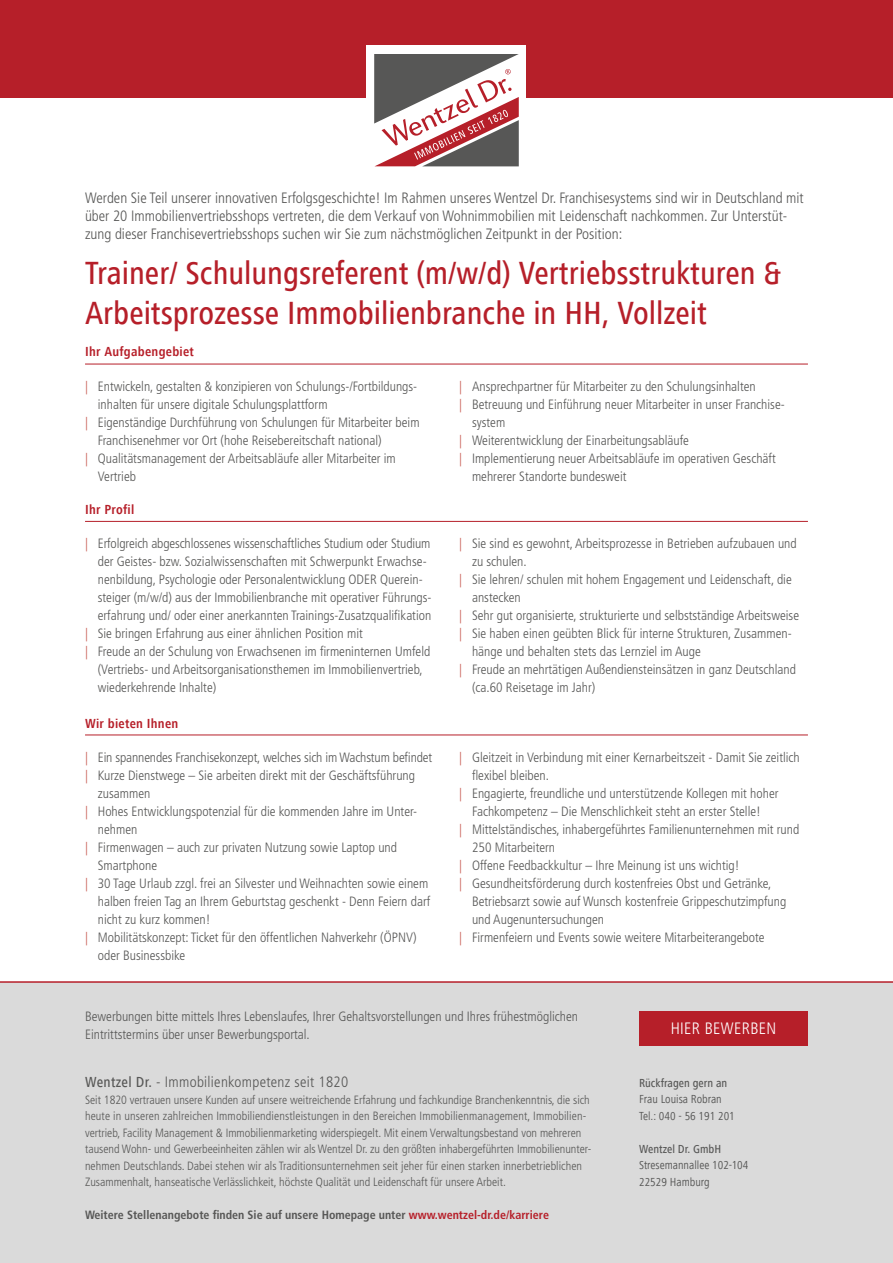
<style>
.page{position:relative;width:893px;height:1263px;background:#fff}
.page>*{position:absolute;margin:0;border:0;box-sizing:border-box;transform-origin:0 0}
.t1{font:500 condensed 33px/39.6px "Frutiger Next LT";color:#b61f29}
.t2{font:300 condensed 16.5px "Frutiger LT Std";letter-spacing:.02em;color:#fff}
.t3{font:300 condensed 15px/18px "Frutiger LT Std";color:#575756}
.t4{font:300 condensed 15px "Frutiger LT Std";letter-spacing:.02em;color:#575756}
.t5{font:300 condensed 13.5px/18px "Frutiger LT Std";color:#575756}
.t6{font:700 condensed 13.5px "Frutiger Next LT";letter-spacing:.02em;color:#b61f29}
.t7{font:300 condensed 12px/16.5px "Frutiger LT Std";color:#575756}
.t8{font:700 condensed 12px "Frutiger LT Std";color:#575756}
.t9{font:condensed 12px/16.5px "Frutiger Next LT";color:#575756}
.t10{font:500 condensed 12px "Frutiger Next LT";color:#575756}
.s1{color:#c44e45}
.s2{font-family:"Frutiger Next LT";font-weight:500}
.s3{color:#b61f29}
</style>
<div class="page">
<div style="left:0;top:982px;width:893px;height:281px;background:#dadada"></div>
<hr style="left:0;top:981px;width:893px;height:2px;background:#b61f29">
<div style="left:639px;top:1011px;width:169px;height:34px;background:#b61f29"></div>
<div style="left:0;top:0;width:893px;height:98px;background:#b61f29"></div>
<div style="left:367px;top:45px;width:159px;height:129px;background:#fff"></div>
<svg style="left:374px;top:54px;width:145px;height:112px"></svg>
<hr style="left:85px;top:364px;width:723px;height:1px;background:#b61f29">
<hr style="left:85px;top:521px;width:723px;height:1px;background:#b61f29">
<hr style="left:85px;top:734px;width:723px;height:1px;background:#b61f29">
<p class="t3" style="left:85px;top:189px;width:720px">Werden Sie Teil unserer innovativen Erfolgsgeschichte! Im Rahmen unseres Wentzel Dr. Franchisesystems sind wir in Deutschland mit über 20 Immobilienvertriebsshops vertreten, die dem Verkauf von Wohnimmobilien mit Leidenschaft nachkommen. Zur Unterstüt&shy;zung dieser Franchisevertriebsshops suchen wir Sie zum nächstmöglichen Zeitpunkt in der Position:</p>
<h1 class="t1" style="left:85px;top:253px;width:698px">Trainer/ Schulungsreferent (m/w/d) Vertriebsstrukturen &amp;<br>Arbeitsprozesse Immobilienbranche in HH, Vollzeit</h1>
<p class="t6" style="left:85px;top:344px;width:110px">Ihr Aufgabengebiet</p>
<p class="t5" style="left:85px;top:378px;width:334px"><span class="s1">|</span> Entwickeln, gestalten &amp; konzipieren von Schulungs-/Fortbildungs-</p>
<p class="t5" style="left:98px;top:396px;width:231px">inhalten für unsere digitale Schulungsplattform</p>
<p class="t5" style="left:85px;top:414px;width:336px"><span class="s1">|</span> Eigenständige Durchführung von Schulungen für Mitarbeiter beim</p>
<p class="t5" style="left:98px;top:432px;width:285px">Franchisenehmer vor Ort (hohe Reisebereitschaft national)</p>
<p class="t5" style="left:85px;top:450px;width:312px"><span class="s1">|</span> Qualitätsmanagement der Arbeitsabläufe aller Mitarbeiter im</p>
<p class="t5" style="left:98px;top:468px;width:40px">Vertrieb</p>
<p class="t6" style="left:85px;top:502px;width:51px">Ihr Profil</p>
<p class="t5" style="left:85px;top:535px;width:347px"><span class="s1">|</span> Erfolgreich abgeschlossenes wissenschaftliches Studium oder Studium</p>
<p class="t5" style="left:98px;top:553px;width:330px">der Geistes- bzw. Sozialwissenschaften mit Schwerpunkt Erwachse-</p>
<p class="t5" style="left:98px;top:571px;width:326px">nenbildung, Psychologie oder Personalentwicklung ODER Querein-</p>
<p class="t5" style="left:98px;top:589px;width:335px">steiger (m/w/d) aus der Immobilienbranche mit operativer Führungs-</p>
<p class="t5" style="left:98px;top:607px;width:335px">erfahrung und/ oder einer anerkannten Trainings-Zusatzqualifikation</p>
<p class="t5" style="left:85px;top:625px;width:279px"><span class="s1">|</span> Sie bringen Erfahrung aus einer ähnlichen Position mit</p>
<p class="t5" style="left:85px;top:643px;width:347px"><span class="s1">|</span> Freude an der Schulung von Erwachsenen im firmeninternen Umfeld</p>
<p class="t5" style="left:98px;top:661px;width:326px">(Vertriebs- und Arbeitsorganisationsthemen im Immobilienvertrieb,</p>
<p class="t5" style="left:98px;top:679px;width:120px">wiederkehrende Inhalte)</p>
<p class="t6" style="left:85px;top:716px;width:95px">Wir bieten Ihnen</p>
<p class="t5" style="left:85px;top:748px;width:349px"><span class="s1">|</span> Ein spannendes Franchisekonzept, welches sich im Wachstum befindet</p>
<p class="t5" style="left:85px;top:766px;width:331px"><span class="s1">|</span> Kurze Dienstwege – Sie arbeiten direkt mit der Geschäftsführung</p>
<p class="t5" style="left:98px;top:784px;width:54px">zusammen</p>
<p class="t5" style="left:85px;top:802px;width:334px"><span class="s1">|</span> Hohes Entwicklungspotenzial für die kommenden Jahre im Unter-</p>
<p class="t5" style="left:98px;top:820px;width:41px">nehmen</p>
<p class="t5" style="left:85px;top:838px;width:313px"><span class="s1">|</span> Firmenwagen – auch zur privaten Nutzung sowie Laptop und</p>
<p class="t5" style="left:98px;top:856px;width:61px">Smartphone</p>
<p class="t5" style="left:85px;top:874px;width:345px"><span class="s1">|</span> 30 Tage Urlaub zzgl. frei an Silvester und Weihnachten sowie einem</p>
<p class="t5" style="left:98px;top:892px;width:334px">halben freien Tag an Ihrem Geburtstag geschenkt - Denn Feiern darf</p>
<p class="t5" style="left:98px;top:910px;width:114px">nicht zu kurz kommen!</p>
<p class="t5" style="left:85px;top:928px;width:333px"><span class="s1">|</span> Mobilitätskonzept: Ticket für den öffentlichen Nahverkehr (ÖPNV)</p>
<p class="t5" style="left:98px;top:946px;width:89px">oder Businessbike</p>
<p class="t5" style="left:459px;top:378px;width:298px"><span class="s1">|</span> Ansprechpartner für Mitarbeiter zu den Schulungsinhalten</p>
<p class="t5" style="left:459px;top:396px;width:327px"><span class="s1">|</span> Betreuung und Einführung neuer Mitarbeiter in unser Franchise-</p>
<p class="t5" style="left:472px;top:414px;width:35px">system</p>
<p class="t5" style="left:459px;top:432px;width:231px"><span class="s1">|</span> Weiterentwicklung der Einarbeitungsabläufe</p>
<p class="t5" style="left:459px;top:450px;width:318px"><span class="s1">|</span> Implementierung neuer Arbeitsabläufe im operativen Geschäft</p>
<p class="t5" style="left:472px;top:468px;width:156px">mehrerer Standorte bundesweit</p>
<p class="t5" style="left:459px;top:535px;width:339px"><span class="s1">|</span> Sie sind es gewohnt, Arbeitsprozesse in Betrieben aufzubauen und</p>
<p class="t5" style="left:472px;top:553px;width:56px">zu schulen.</p>
<p class="t5" style="left:459px;top:571px;width:334px"><span class="s1">|</span> Sie lehren/ schulen mit hohem Engagement und Leidenschaft, die</p>
<p class="t5" style="left:472px;top:589px;width:50px">anstecken</p>
<p class="t5" style="left:459px;top:607px;width:341px"><span class="s1">|</span> Sehr gut organisierte, strukturierte und selbstständige Arbeitsweise</p>
<p class="t5" style="left:459px;top:625px;width:334px"><span class="s1">|</span> Sie haben einen geübten Blick für interne Strukturen, Zusammen-</p>
<p class="t5" style="left:472px;top:643px;width:230px">hänge und behalten stets das Lernziel im Auge</p>
<p class="t5" style="left:459px;top:661px;width:338px"><span class="s1">|</span> Freude an mehrtätigen Außendiensteinsätzen in ganz Deutschland</p>
<p class="t5" style="left:472px;top:679px;width:125px">(ca.60 Reisetage im Jahr)</p>
<p class="t5" style="left:459px;top:748px;width:342px"><span class="s1">|</span> Gleitzeit in Verbindung mit einer Kernarbeitszeit - Damit Sie zeitlich</p>
<p class="t5" style="left:472px;top:766px;width:79px">flexibel bleiben.</p>
<p class="t5" style="left:459px;top:784px;width:321px"><span class="s1">|</span> Engagierte, freundliche und unterstützende Kollegen mit hoher</p>
<p class="t5" style="left:472px;top:802px;width:290px">Fachkompetenz – Die Menschlichkeit steht an erster Stelle!</p>
<p class="t5" style="left:459px;top:820px;width:342px"><span class="s1">|</span> Mittelständisches, inhabergeführtes Familienunternehmen mit rund</p>
<p class="t5" style="left:472px;top:838px;width:85px">250 Mitarbeitern</p>
<p class="t5" style="left:459px;top:856px;width:282px"><span class="s1">|</span> Offene Feedbackkultur – Ihre Meinung ist uns wichtig!</p>
<p class="t5" style="left:459px;top:874px;width:313px"><span class="s1">|</span> Gesundheitsförderung durch kostenfreies Obst und Getränke,</p>
<p class="t5" style="left:472px;top:892px;width:316px">Betriebsarzt sowie auf Wunsch kostenfreie Grippeschutzimpfung</p>
<p class="t5" style="left:472px;top:910px;width:134px">und Augenuntersuchungen</p>
<p class="t5" style="left:459px;top:928px;width:307px"><span class="s1">|</span> Firmenfeiern und Events sowie weitere Mitarbeiterangebote</p>
<p class="t5" style="left:85px;top:1008px;width:495px">Bewerbungen bitte mittels Ihres Lebenslaufes, Ihrer Gehaltsvorstellungen und Ihres frühestmöglichen<br>Eintrittstermins über unser Bewerbungsportal.</p>
<p class="t4" style="left:85px;top:1073px;width:265px"><span class="s2">Wentzel Dr.</span> - Immobilienkompetenz seit 1820</p>
<p class="t7" style="left:85px;top:1091px;width:508px">Seit 1820 vertrauen unsere Kunden auf unsere weitreichende Erfahrung und fachkundige Branchenkenntnis, die sich heute in unseren zahlreichen Immobiliendienstleistungen in den Bereichen Immobilienmanagement, Immobilien&shy;vertrieb, Facility Management &amp; Immobilienmarketing widerspiegelt. Mit einem Verwaltungsbestand von mehreren tausend Wohn- und Gewerbeeinheiten zählen wir als Wentzel Dr. zu den größten inhabergeführten Immobilienunter&shy;nehmen Deutschlands. Dabei stehen wir als Traditionsunternehmen seit jeher für einen starken innerbetrieblichen Zusammenhalt, hanseatische Verlässlichkeit, höchste Qualität und Leidenschaft für unsere Arbeit.</p>
<p class="t8" style="left:85px;top:1208px;width:465px">Weitere Stellenangebote finden Sie auf unsere Homepage unter <span class="s3">www.wentzel-dr.de/karriere</span></p>
<p class="t2" style="left:671px;top:1019px;width:107px">HIER BEWERBEN</p>
<p class="t10" style="left:639px;top:1076px;width:90px">Rückfragen gern an</p>
<p class="t9" style="left:639px;top:1091px;width:97px">Frau Louisa Robran<br>Tel.: 040 - 56 191 201</p>
<p class="t10" style="left:639px;top:1142px;width:84px">Wentzel Dr. GmbH</p>
<p class="t9" style="left:639px;top:1157px;width:111px">Stresemannallee 102-104<br>22529 Hamburg</p>
</div>
